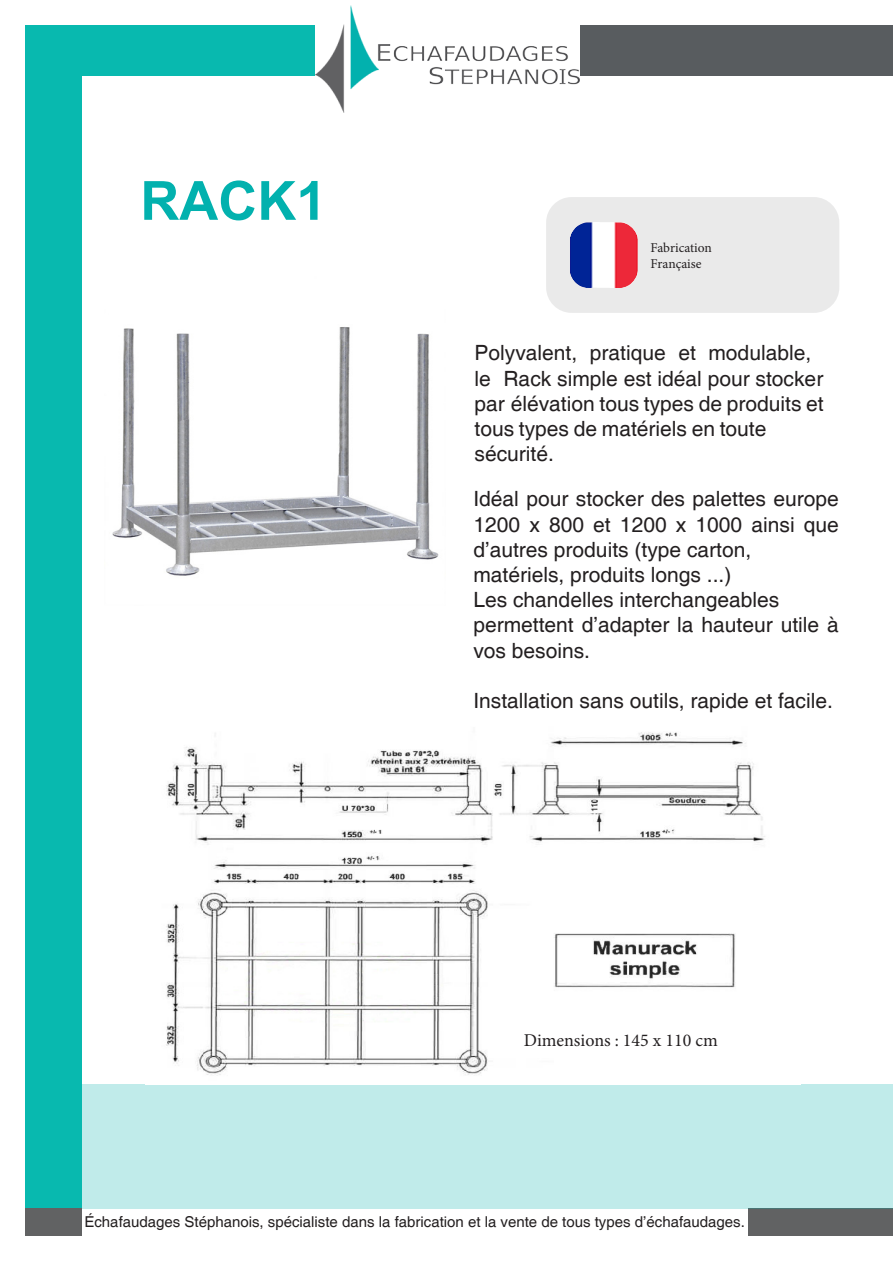
<style>
.page{position:relative;width:893px;height:1263px;background:#fff}
.page>*{position:absolute;margin:0;border:0;box-sizing:border-box;transform-origin:0 0}
.Titre{font:700 54px "Arial";color:#02b1ae}
.Description{font:21px/25.2px "Helvetica";color:#231f20}
.t1{font:18px "Minion Pro";color:#231f20}
.t2{font:15px "Helvetica";color:#231f20}
.Icones{font:13.5px "Minion Pro";letter-spacing:-.005em;color:#231f20}
</style>
<div class="page">
<img style="left:315px;top:5px;width:264px;height:108px">
<div style="left:26px;top:76px;width:56px;height:1137px;background:#08b9af"></div>
<div style="left:26px;top:26px;width:289px;height:50px;background:#08b9af"></div>
<div style="left:580px;top:26px;width:313px;height:50px;background:#585c5f"></div>
<div style="left:26px;top:1208px;width:56px;height:27px;background:#616263"></div>
<div style="left:748px;top:1208px;width:145px;height:27px;background:#616263"></div>
<div style="left:82px;top:1084px;width:811px;height:125px;background:#c0ebea"></div>
<div style="left:546px;top:197px;width:293px;height:116px;background:#eaeaea;border-radius:26px"></div>
<img style="left:112px;top:327px;width:327px;height:249px">
<img style="left:166px;top:732px;width:599px;height:343px">
<img style="left:570px;top:222px;width:68px;height:66px">
<p class="Titre" style="left:140px;top:163px;width:187px">RACK1</p>
<p class="Icones" style="left:651px;top:239px;width:63px">Fabrication</p>
<p class="Icones" style="left:651px;top:255px;width:52px">Française</p>
<p class="Description" style="left:475px;top:341px;width:351px">Polyvalent, pratique et modulable, le Rack simple est idéal pour stocker par élévation tous types de produits et tous types de matériels en toute sécurité.</p>
<p class="Description" style="left:473px;top:487px;width:367px;text-align:justify">Idéal pour stocker des palettes europe 1200 x 800 et 1200 x 1000 ainsi que d’autres produits (type carton,</p>
<p class="Description" style="left:473px;top:563px;width:259px">matériels, produits longs ...)</p>
<p class="Description" style="left:473px;top:588px;width:307px">Les chandelles interchangeables</p>
<p class="Description" style="left:473px;top:613px;width:367px">permettent d’adapter la hauteur utile à vos besoins.</p>
<p class="Description" style="left:473px;top:689px;width:361px">Installation sans outils, rapide et facile.</p>
<p class="t1" style="left:524px;top:1028px;width:196px">Dimensions : 145 x 110 cm</p>
<p class="t2" style="left:84px;top:1213px;width:662px">Échafaudages Stéphanois, spécialiste dans la fabrication et la vente de tous types d’échafaudages.</p>
</div>
